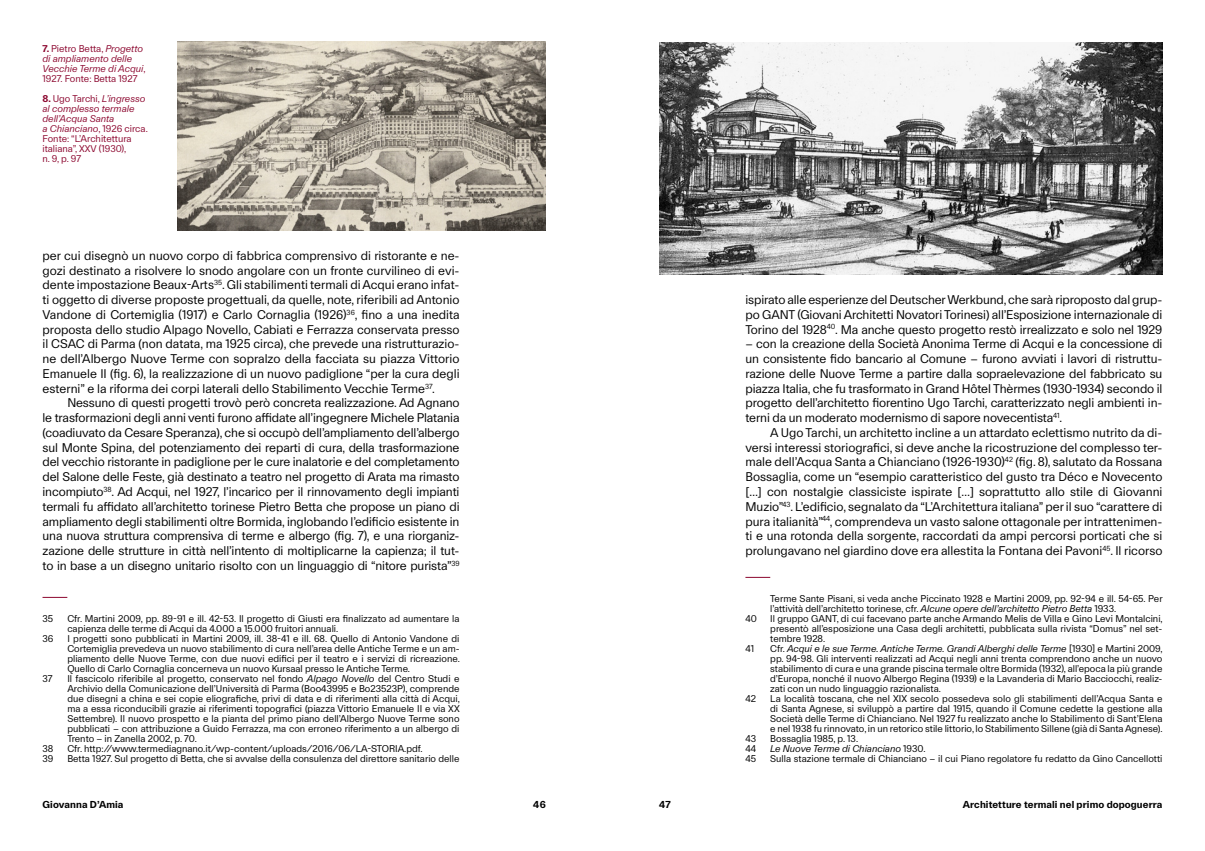
<style>
.page{position:relative;width:1205px;height:851px;background:#fff}
.page>*{position:absolute;margin:0;border:0;box-sizing:border-box;transform-origin:0 0}
.t1{font:12.5px/14.8px "FT Kunst Grotesk";letter-spacing:-.01em;color:#000;text-align:justify}
.t2{font:700 10px "FT Kunst Grotesk";letter-spacing:.01em;color:#000}
.t3{font:9.75px/10px "FT Kunst Grotesk";color:#000;text-align:justify}
.t4{font:9.75px/10px "FT Kunst Grotesk";color:#8c072f}
.t5{font:italic 9.75px/10px "FT Kunst Grotesk";color:#8c072f}
.t6{font:italic 9.75px "FT Kunst Grotesk";color:#000}
.s1{font-weight:700;font-style:normal}
.s2{font-style:normal}
.s3{font-weight:700}
.s4{font-style:italic}
</style>
<div class="page">
<svg style="left:745px;top:577px;width:25px;height:1px"></svg>
<svg style="left:43px;top:597px;width:24px;height:1px"></svg>
<img style="left:177px;top:42px;width:369px;height:188px">
<img style="left:659px;top:43px;width:503px;height:231px">
<p class="t5" style="left:43px;top:43px;width:104px"><span class="s1">7.</span> <span class="s2">Pietro Betta,</span> Progetto di ampliamento delle<br>Vecchie Terme di Acqui<span class="s2">,<br>1927. Fonte: Betta 1927</span></p>
<p class="t4" style="left:43px;top:93px;width:107px"><span class="s3">8.</span> Ugo Tarchi, <span class="s4">L’ingresso al complesso termale dell’Acqua Santa<br>a Chianciano</span>, 1926 circa.<br>Fonte: “L’Architettura italiana”, XXV (1930),<br>n. 9, p. 97</p>
<p class="t1" style="left:43px;top:247px;width:418px">per cui disegnò un nuovo corpo di fabbrica comprensivo di ristorante e ne&shy;gozi destinato a risolvere lo snodo angolare con un fronte curvilineo di evi&shy;dente impostazione Beaux-Arts<sup>35</sup>. Gli stabilimenti termali di Acqui erano infat&shy;ti oggetto di diverse proposte progettuali, da quelle, note, riferibili ad Antonio Vandone di Cortemiglia (1917) e Carlo Cornaglia (1926)<sup>36</sup>, fino a una inedita proposta dello studio Alpago Novello, Cabiati e Ferrazza conservata presso il CSAC di Parma (non datata, ma 1925 circa), che prevede una ristrutturazio&shy;ne dell’Albergo Nuove Terme con sopralzo della facciata su piazza Vittorio Emanuele II (fig. 6), la realizzazione di un nuovo padiglione “per la cura degli esterni” e la riforma dei corpi laterali dello Stabilimento Vecchie Terme<sup>37</sup>.</p>
<p class="t1" style="left:43px;top:395px;width:418px;text-indent:25px">Nessuno di questi progetti trovò però concreta realizzazione. Ad Agnano le trasformazioni degli anni venti furono affidate all’ingegnere Michele Platania (coadiuvato da Cesare Speranza), che si occupò dell’ampliamento dell’albergo sul Monte Spina, del potenziamento dei reparti di cura, della trasformazione del vecchio ristorante in padiglione per le cure inalatorie e del completamento del Salone delle Feste, già destinato a teatro nel progetto di Arata ma rimasto incompiuto<sup>38</sup>. Ad Acqui, nel 1927, l’incarico per il rinnovamento degli impianti termali fu affidato all’architetto torinese Pietro Betta che propose un piano di ampliamento degli stabilimenti oltre Bormida, inglobando l’edificio esistente in una nuova struttura comprensiva di terme e albergo (fig. 7), e una riorganiz&shy;zazione delle strutture in città nell’intento di moltiplicarne la capienza; il tut&shy;to in base a un disegno unitario risolto con un linguaggio di “nitore purista”<sup>39</sup></p>
<p class="t3" style="left:43px;top:612px;width:12px">35</p>
<p class="t3" style="left:67px;top:612px;width:394px">Cfr. Martini 2009, pp. 89-91 e ill. 42-53. Il progetto di Giusti era finalizzato ad aumentare la capienza delle terme di Acqui da 4.000 a 15.000 fruitori annuali.</p>
<p class="t3" style="left:43px;top:632px;width:12px">36</p>
<p class="t3" style="left:67px;top:632px;width:394px">I progetti sono pubblicati in Martini 2009, ill. 38-41 e ill. 68. Quello di Antonio Vandone di Cortemiglia prevedeva un nuovo stabilimento di cura nell’area delle Antiche Terme e un am&shy;pliamento delle Nuove Terme, con due nuovi edifici per il teatro e i servizi di ricreazione.<br>Quello di Carlo Cornaglia concerneva un nuovo Kursaal presso le Antiche Terme.</p>
<p class="t3" style="left:43px;top:672px;width:12px">37</p>
<p class="t3" style="left:67px;top:672px;width:394px">Il fascicolo riferibile al progetto, conservato nel fondo <span class="s4">Alpago Novello</span> del Centro Studi e Archivio della Comunicazione dell’Università di Parma (Boo43995 e Bo23523P), comprende due disegni a china e sei copie eliografiche, privi di data e di riferimenti alla città di Acqui, ma a essa riconducibili grazie ai riferimenti topografici (piazza Vittorio Emanuele II e via XX Settembre). Il nuovo prospetto e la pianta del primo piano dell’Albergo Nuove Terme sono pubblicati – con attribuzione a Guido Ferrazza, ma con erroneo riferimento a un albergo di Trento – in Zanella 2002, p. 70.</p>
<p class="t3" style="left:43px;top:742px;width:12px">38</p>
<p class="t3" style="left:67px;top:742px;width:357px">Cfr. http://www.termediagnano.it/wp-content/uploads/2016/06/LA-STORIA.pdf.</p>
<p class="t3" style="left:43px;top:752px;width:12px">39</p>
<p class="t3" style="left:67px;top:752px;width:394px">Betta 1927. Sul progetto di Betta, che si avvalse della consulenza del direttore sanitario delle</p>
<p class="t1" style="left:745px;top:292px;width:418px">ispirato alle esperienze del Deutscher Werkbund, che sarà riproposto dal grup&shy;po GANT (Giovani Architetti Novatori Torinesi) all’Esposizione internazionale di Torino del 1928<sup>40</sup>. Ma anche questo progetto restò irrealizzato e solo nel 1929</p>
<p class="t1" style="left:745px;top:336px;width:418px">– con la creazione della Società Anonima Terme di Acqui e la concessione di un consistente fido bancario al Comune – furono avviati i lavori di ristruttu&shy;razione delle Nuove Terme a partire dalla sopraelevazione del fabbricato su piazza Italia, che fu trasformato in Grand Hôtel Thèrmes (1930-1934) secondo il progetto dell’architetto fiorentino Ugo Tarchi, caratterizzato negli ambienti in&shy;terni da un moderato modernismo di sapore novecentista<sup>41</sup>.</p>
<p class="t1" style="left:745px;top:424px;width:418px;text-indent:25px">A Ugo Tarchi, un architetto incline a un attardato eclettismo nutrito da di&shy;versi interessi storiografici, si deve anche la ricostruzione del complesso ter&shy;male dell’Acqua Santa a Chianciano (1926-1930)<sup>42</sup> (fig. 8), salutato da Rossana Bossaglia, come un “esempio caratteristico del gusto tra Déco e Novecento […] con nostalgie classiciste ispirate […] soprattutto allo stile di Giovanni Muzio”<sup>43</sup>. L’edificio, segnalato da “L’Architettura italiana” per il suo “carattere di pura italianità”<sup>44</sup>, comprendeva un vasto salone ottagonale per intrattenimen&shy;ti e una rotonda della sorgente, raccordati da ampi percorsi porticati che si prolungavano nel giardino dove era allestita la Fontana dei Pavoni<sup>45</sup>. Il ricorso</p>
<p class="t3" style="left:770px;top:592px;width:394px">Terme Sante Pisani, si veda anche Piccinato 1928 e Martini 2009, pp. 92-94 e ill. 54-65. Per l’attività dell’architetto torinese, cfr. <span class="s4">Alcune opere dell’architetto Pietro Betta</span> 1933.</p>
<p class="t3" style="left:745px;top:612px;width:13px">40</p>
<p class="t3" style="left:770px;top:612px;width:394px">Il gruppo GANT, di cui facevano parte anche Armando Melis de Villa e Gino Levi Montalcini, presentò all’esposizione una Casa degli architetti, pubblicata sulla rivista “Domus” nel set&shy;tembre 1928.</p>
<p class="t3" style="left:745px;top:642px;width:10px">41</p>
<p class="t3" style="left:770px;top:642px;width:394px">Cfr. <span class="s4">Acqui e le sue Terme. Antiche Terme. Grandi Alberghi delle Terme</span> [1930] e Martini 2009, pp. 94-98. Gli interventi realizzati ad Acqui negli anni trenta comprendono anche un nuovo stabilimento di cura e una grande piscina termale oltre Bormida (1932), all’epoca la più grande d’Europa, nonché il nuovo Albergo Regina (1939) e la Lavanderia di Mario Bacciocchi, realiz&shy;zati con un nudo linguaggio razionalista.</p>
<p class="t3" style="left:745px;top:692px;width:12px">42</p>
<p class="t3" style="left:770px;top:692px;width:394px">La località toscana, che nel XIX secolo possedeva solo gli stabilimenti dell’Acqua Santa e di Santa Agnese, si sviluppò a partire dal 1915, quando il Comune cedette la gestione alla Società delle Terme di Chianciano. Nel 1927 fu realizzato anche lo Stabilimento di Sant’Elena e nel 1938 fu rinnovato, in un retorico stile littorio, lo Stabilimento Sillene (già di Santa Agnese).</p>
<p class="t3" style="left:745px;top:732px;width:12px">43</p>
<p class="t3" style="left:770px;top:732px;width:89px">Bossaglia 1985, p. 13.</p>
<p class="t3" style="left:745px;top:742px;width:12px">44</p>
<p class="t6" style="left:770px;top:741px;width:157px">Le Nuove Terme di Chianciano <span class="s2">1930.</span></p>
<p class="t3" style="left:745px;top:752px;width:12px">45</p>
<p class="t3" style="left:770px;top:752px;width:394px">Sulla stazione termale di Chianciano – il cui Piano regolatore fu redatto da Gino Cancellotti</p>
<p class="t2" style="left:43px;top:797px;width:82px">Giovanna D’Amia</p>
<p class="t2" style="left:533px;top:797px;width:14px">46</p>
<p class="t2" style="left:659px;top:797px;width:13px">47</p>
<p class="t2" style="left:963px;top:797px;width:201px">Architetture termali nel primo dopoguerra</p>
</div>
